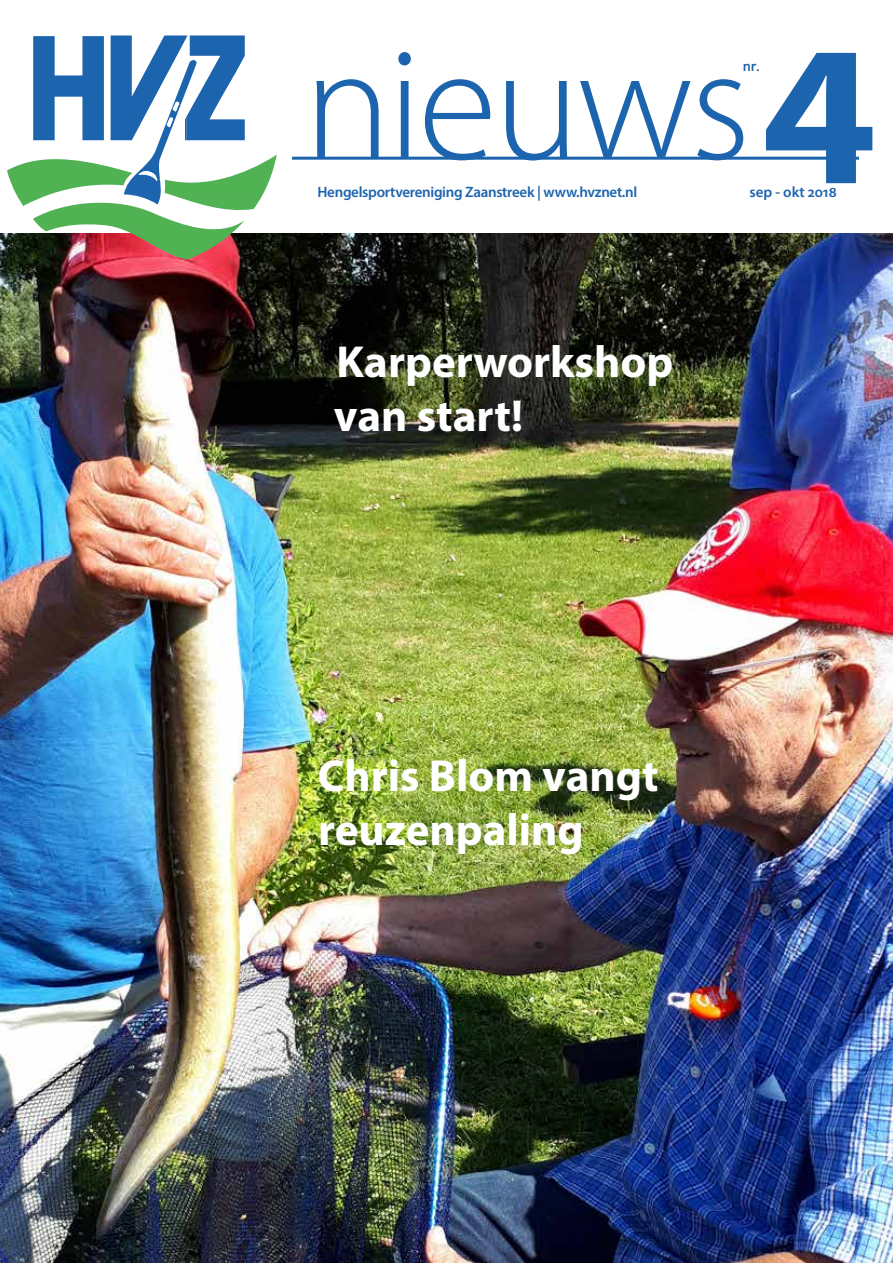
<style>
.page{position:relative;width:893px;height:1263px;background:#fff}
.page>*{position:absolute;margin:0;border:0;box-sizing:border-box;transform-origin:0 0}
.t1{font:700 211.5px "Myriad Pro";color:#1d64af}
.t2{font:300 162px "Myriad Pro";letter-spacing:-.02em;color:#1d64af}
.t3{font:700 45px/54px "Myriad Pro";color:#fff}
.t4{font:600 15px "Myriad Pro";letter-spacing:-.02em;color:#1d64af}
.t5{font:600 15px "Myriad Pro";color:#1d64af}
.t6{font:500 15px "Futura";color:#1d64af}
</style>
<div class="page">
<hr style="left:292px;top:157px;width:567px;height:3px;background:#1d64af">
<img style="left:0;top:233px;width:893px;height:1030px">
<svg style="left:7px;top:35px;width:270px;height:225px"></svg>
<h2 class="t2" style="left:304px;top:16px;width:448px">nieuws</h2>
<p class="t4" style="left:317px;top:183px;width:321px">Hengelsportvereniging Zaanstreek | www.hvznet.nl</p>
<p class="t5" style="left:749px;top:183px;width:89px">sep - okt 2018</p>
<h1 class="t1" style="left:761px;top:-52px;width:117px">4</h1>
<p class="t6" style="left:743px;top:55px;width:19px">nr.</p>
<p class="t3" style="left:334px;top:334px;width:341px">Karperworkshop van start!</p>
<p class="t3" style="left:318px;top:748px;width:342px">Chris Blom vangt reuzenpaling</p>
</div>
